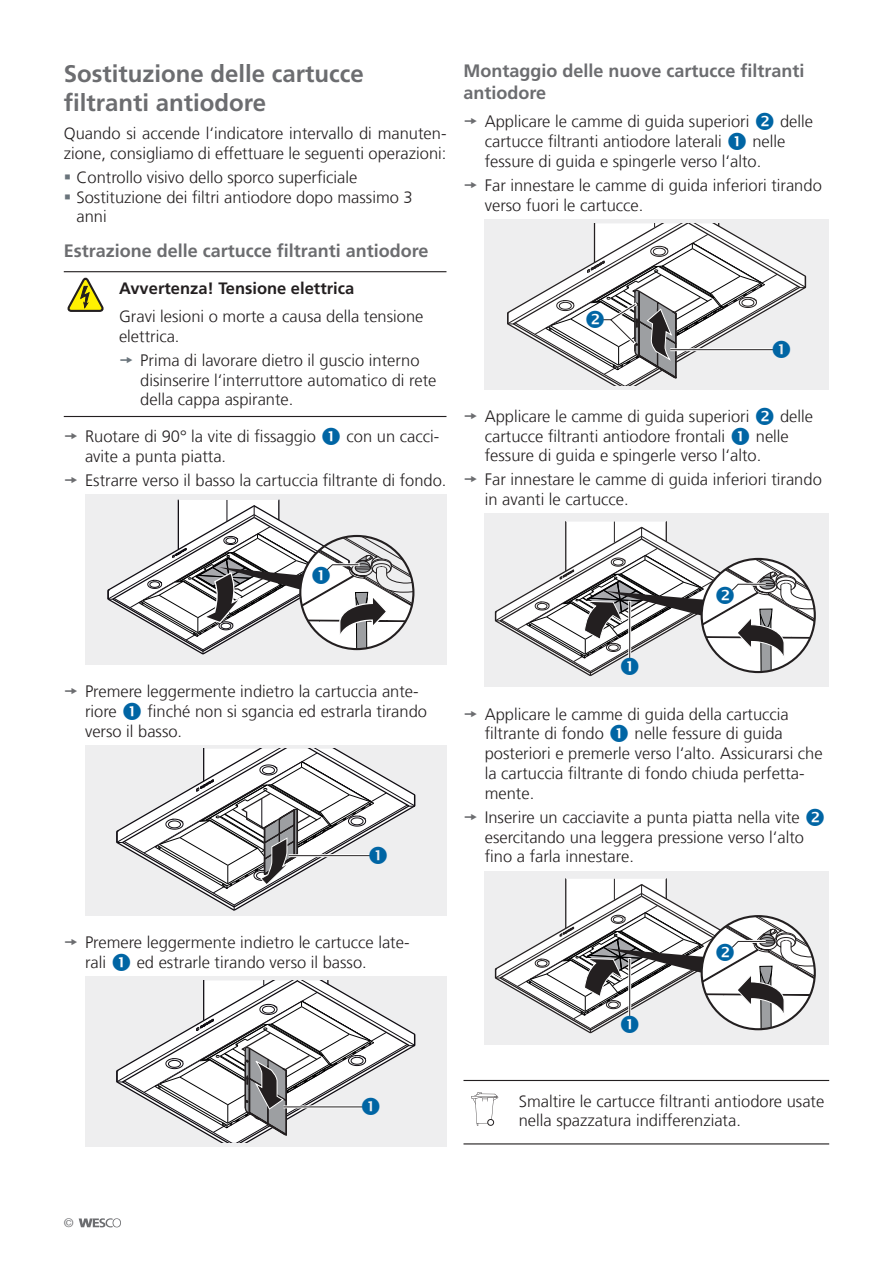
<style>
.page{position:relative;width:893px;height:1263px;background:#fff}
.page>*{position:absolute;margin:0;border:0;box-sizing:border-box;transform-origin:0 0}
.t1{font:700 24px/28.8px "Frutiger LT Com";color:#6c6d70}
.t2{font:700 18px/21.6px "Frutiger LT Com";color:#6c6d70}
.t3{font:300 16.5px/19.8px "Frutiger LT Com";color:#231f20}
.t4{font:700 16.5px "Frutiger LT Com";color:#231f20}
.t5{font:300 12.45px "Frutiger LT Com";color:#6c6d70}
.s1{color:#6a747b}
.s2{color:#6c6d70}
</style>
<div class="page">
<hr style="left:64px;top:271px;width:382px;height:1px;background:#231f20">
<hr style="left:64px;top:416px;width:382px;height:1px;background:#231f20">
<div style="left:85px;top:494px;width:361px;height:170px;background:#eeeeef"></div>
<div style="left:85px;top:745px;width:361px;height:170px;background:#eeeeef"></div>
<div style="left:85px;top:976px;width:361px;height:170px;background:#eeeeef"></div>
<svg style="left:68px;top:277px;width:36px;height:35px"></svg>
<hr style="left:463px;top:1080px;width:366px;height:1px;background:#231f20">
<hr style="left:463px;top:1143px;width:366px;height:1px;background:#231f20">
<div style="left:485px;top:219px;width:344px;height:170px;background:#eeeeef"></div>
<div style="left:485px;top:514px;width:344px;height:173px;background:#eeeeef"></div>
<div style="left:485px;top:871px;width:344px;height:173px;background:#eeeeef"></div>
<svg style="left:471px;top:1092px;width:28px;height:34px"></svg>
<div style="left:487px;top:1119px;width:7px;height:6px;border:1px solid #231f20;border-radius:50%"></div>
<svg style="left:79px;top:1218px;width:42px;height:9px"></svg>
<svg style="left:107px;top:499px;width:306px;height:156px"></svg>
<svg style="left:116px;top:749px;width:300px;height:161px"></svg>
<svg style="left:116px;top:980px;width:300px;height:162px"></svg>
<svg style="left:507px;top:223px;width:300px;height:162px"></svg>
<svg style="left:494px;top:521px;width:321px;height:156px"></svg>
<svg style="left:494px;top:878px;width:321px;height:156px"></svg>
<h1 class="t1" style="left:64px;top:59px;width:302px">Sostituzione delle cartucce filtranti antiodore</h1>
<p class="t3" style="left:64px;top:123px;width:384px">Quando si accende l‘indicatore intervallo di manuten&shy;zione, consigliamo di effettuare le seguenti operazioni:</p>
<p class="t3" style="left:77px;top:167px;width:338px">Controllo visivo dello sporco superficiale<br>Sostituzione dei filtri antiodore dopo massimo 3 anni</p>
<p class="t2" style="left:64px;top:240px;width:366px">Estrazione delle cartucce filtranti antiodore</p>
<p class="t4" style="left:119px;top:278px;width:237px">Avvertenza! Tensione elettrica</p>
<p class="t3" style="left:119px;top:306px;width:306px">Gravi lesioni o morte a causa della tensione elettrica.</p>
<p class="t3" style="left:140px;top:350px;width:298px;text-indent:-21px"><span class="s1">▼</span> Prima di lavorare dietro il guscio interno disinserire l‘interruttore automatico di rete della cappa aspirante.</p>
<p class="t3" style="left:64px;top:427px;width:254px"><span class="s2">▼</span> Ruotare di 90° la vite di fissaggio</p>
<p class="t3" style="left:347px;top:427px;width:94px">con un cacci-</p>
<p class="t3" style="left:85px;top:446px;width:143px">avite a punta piatta.</p>
<p class="t3" style="left:64px;top:470px;width:384px"><span class="s2">▼</span> Estrarre verso il basso la cartuccia filtrante di fondo.</p>
<p class="t2" style="left:463px;top:60px;width:343px">Montaggio delle nuove cartucce filtranti antiodore</p>
<p class="t3" style="left:463px;top:112px;width:287px"><span class="s2">▼</span> Applicare le camme di guida superiori</p>
<p class="t3" style="left:780px;top:112px;width:34px">delle</p>
<p class="t3" style="left:485px;top:131px;width:239px">cartucce filtranti antiodore laterali</p>
<p class="t3" style="left:485px;top:131px;width:302px;text-indent:268px">nelle fessure di guida e spingerle verso l‘alto.</p>
<p class="t3" style="left:485px;top:175px;width:339px;text-indent:-21px"><span class="s2">▼</span> Far innestare le camme di guida inferiori tirando verso fuori le cartucce.</p>
<p class="t3" style="left:463px;top:406px;width:287px"><span class="s2">▼</span> Applicare le camme di guida superiori</p>
<p class="t3" style="left:780px;top:406px;width:34px">delle</p>
<p class="t3" style="left:485px;top:426px;width:242px">cartucce filtranti antiodore frontali</p>
<p class="t3" style="left:485px;top:426px;width:306px;text-indent:271px">nelle fessure di guida e spingerle verso l‘alto.</p>
<p class="t3" style="left:485px;top:470px;width:339px;text-indent:-21px"><span class="s2">▼</span> Far innestare le camme di guida inferiori tirando in avanti le cartucce.</p>
<p class="t3" style="left:85px;top:682px;width:335px;text-indent:-21px"><span class="s2">▼</span> Premere leggermente indietro la cartuccia ante&shy;riore</p>
<p class="t3" style="left:85px;top:701px;width:343px;text-indent:62px">finché non si sgancia ed estrarla tirando verso il basso.</p>
<p class="t3" style="left:85px;top:932px;width:326px;text-indent:-21px"><span class="s2">▼</span> Premere leggermente indietro le cartucce late&shy;rali</p>
<p class="t3" style="left:137px;top:952px;width:232px">ed estrarle tirando verso il basso.</p>
<p class="t3" style="left:485px;top:704px;width:306px;text-indent:-21px"><span class="s2">▼</span> Applicare le camme di guida della cartuccia filtrante di fondo</p>
<p class="t3" style="left:485px;top:724px;width:339px;text-indent:150px">nelle fessure di guida posteriori e premerle verso l‘alto. Assicurarsi che la cartuccia filtrante di fondo chiuda perfetta&shy;mente.</p>
<p class="t3" style="left:485px;top:807px;width:321px;text-indent:-21px"><span class="s2">▼</span> Inserire un cacciavite a punta piatta nella vite esercitando una leggera pressione verso l‘alto fino a farla innestare.</p>
<p class="t5" style="left:64px;top:1216px;width:11px">©</p>
<p class="t3" style="left:519px;top:1091px;width:307px">Smaltire le cartucce filtranti antiodore usate nella spazzatura indifferenziata.</p>
</div>
